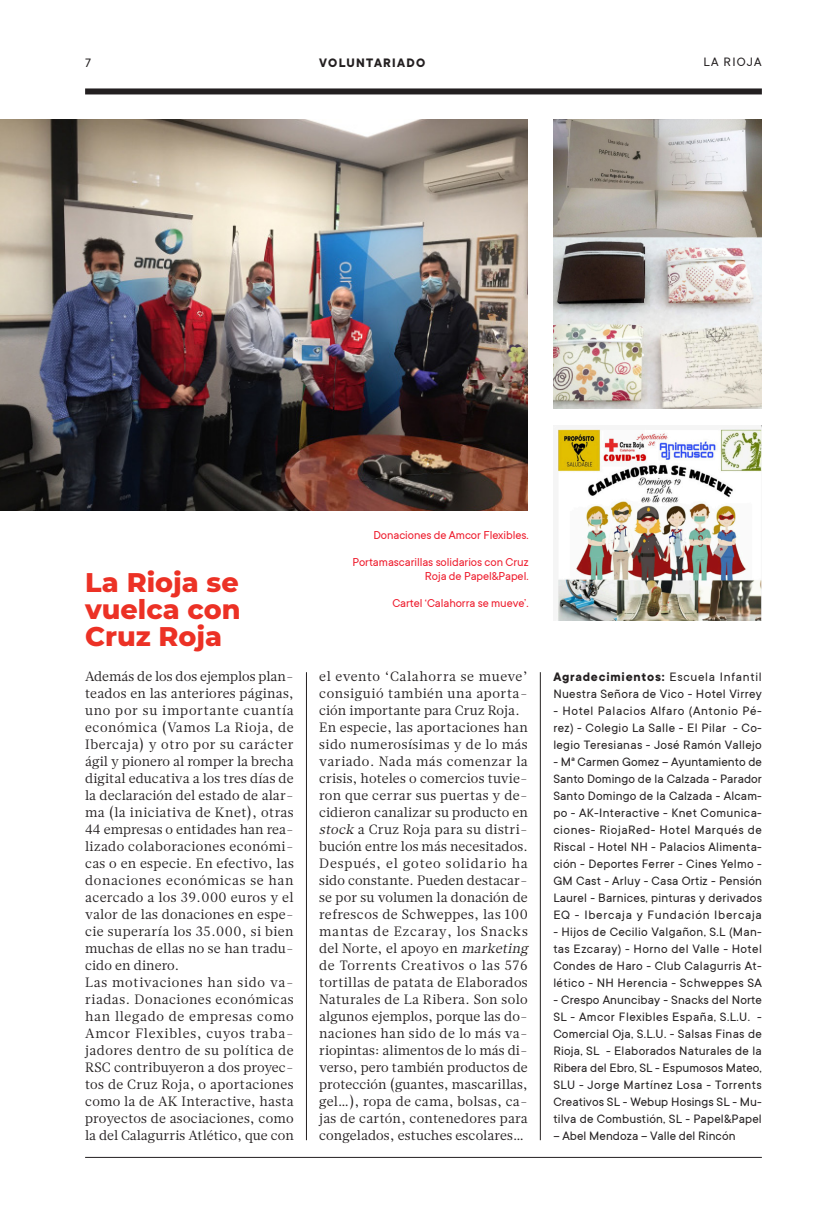
<style>
.page{position:relative;width:830px;height:1221px;background:#fff}
.page>*{position:absolute;margin:0;border:0;box-sizing:border-box;transform-origin:0 0}
.t1{font:800 27px/27px "Montserrat";color:#ec3125;text-align:justify}
.TEXTO_GENERAL_OK{font:13.5px/17px "Glosa Text";letter-spacing:.015em;color:#231f20;text-align:justify}
.TEXTO_GENERAL_OK-2{font:13.5px/17px "TT Commons";letter-spacing:.025em;color:#231f20;text-align:justify}
.TEXTO_GENERAL_OK-3{font:13.5px "TT Commons";letter-spacing:.005em;color:#231f20}
.t2{font:700 13.5px "TT Commons";letter-spacing:.095em;color:#231f20}
.t3{font:12.75px/13.5px "TT Commons";letter-spacing:-.005em;color:#ee1b2c;text-align:right}
.s1{font-style:italic}
.s2{font-weight:700}
</style>
<div class="page">
<div style="left:85px;top:88px;width:676px;height:6px;background:#231f20"></div>
<hr style="left:85px;top:1157px;width:676px;height:1px;background:#231f20">
<hr style="left:306px;top:672px;width:1px;height:468px;background:#231f20">
<hr style="left:540px;top:672px;width:1px;height:468px;background:#231f20">
<img style="left:553px;top:119px;width:208px;height:289px">
<img style="left:0;top:119px;width:527px;height:391px">
<img style="left:555px;top:427px;width:206px;height:193px">
<p class="TEXTO_GENERAL_OK-2" style="left:85px;top:54px;width:7px">7</p>
<p class="t2" style="left:319px;top:56px;width:107px">VOLUNTARIADO</p>
<p class="TEXTO_GENERAL_OK-2" style="left:703px;top:54px;width:60px">LA RIOJA</p>
<p class="t1" style="left:85px;top:567px;width:157px">La Rioja se vuelca con Cruz Roja</p>
<p class="TEXTO_GENERAL_OK" style="left:85px;top:667px;width:210px">Además de los dos ejemplos plan&shy;teados en las anteriores páginas, uno por su importante cuantía económica (Vamos La Rioja, de Ibercaja) y otro por su carácter ágil y pionero al romper la brecha digital educativa a los tres días de la declaración del estado de alar&shy;ma (la iniciativa de Knet), otras 44 empresas o entidades han rea&shy;lizado colaboraciones económi&shy;cas o en especie. En efectivo, las donaciones económicas se han acercado a los 39.000 euros y el valor de las donaciones en espe&shy;cie superaría los 35.000, si bien muchas de ellas no se han tradu&shy;cido en dinero.</p>
<p class="TEXTO_GENERAL_OK" style="left:85px;top:973px;width:210px">Las motivaciones han sido va&shy;riadas. Donaciones económicas han llegado de empresas como Amcor Flexibles, cuyos traba&shy;jadores dentro de su política de RSC contribuyeron a dos proyec&shy;tos de Cruz Roja, o aportaciones como la de AK Interactive, hasta proyectos de asociaciones, como la del Calagurris Atlético, que con</p>
<p class="t3" style="left:373px;top:528px;width:156px">Donaciones de Amcor Flexibles.</p>
<p class="t3" style="left:352px;top:555px;width:177px">Portamascarillas solidarios con Cruz<br>Roja de Papel&amp;Papel.</p>
<p class="t3" style="left:392px;top:596px;width:138px">Cartel ‘Calahorra se mueve’.</p>
<p class="TEXTO_GENERAL_OK" style="left:319px;top:667px;width:210px">el evento ‘Calahorra se mueve’ consiguió también una aporta&shy;ción importante para Cruz Roja.</p>
<p class="TEXTO_GENERAL_OK" style="left:319px;top:718px;width:213px;text-align:left">En especie, las aportaciones han sido numerosísimas y de lo más variado. Nada más comenzar la crisis, hoteles o comercios tuvie&shy;ron que cerrar sus puertas y de&shy;cidieron canalizar su producto en <span class="s1">stock</span> a Cruz Roja para su distri&shy;bución entre los más necesitados.<br>Después, el goteo solidario ha sido constante. Pueden destacar&shy;se por su volumen la donación de refrescos de Schweppes, las 100 mantas de Ezcaray, los Snacks del Norte, el apoyo en <span class="s1">marketing </span>de Torrents Creativos o las 576 tortillas de patata de Elaborados<br>Naturales de La Ribera. Son solo algunos ejemplos, porque las do&shy;naciones han sido de lo más va&shy;riopintas: alimentos de lo más di&shy;verso, pero también productos de protección (guantes, mascarillas, gel…), ropa de cama, bolsas, ca&shy;jas de cartón, contenedores para congelados, estuches escolares…</p>
<p class="TEXTO_GENERAL_OK-2" style="left:553px;top:668px;width:210px"><span class="s2">Agradecimientos:</span> Escuela Infantil<br>Nuestra Señora de Vico - Hotel Virrey</p>
<p class="TEXTO_GENERAL_OK-2" style="left:553px;top:702px;width:210px">- Hotel Palacios Alfaro (Antonio Pé&shy;rez) - Colegio La Salle - El Pilar - Co&shy;legio Teresianas - José Ramón Vallejo</p>
<p class="TEXTO_GENERAL_OK-2" style="left:553px;top:753px;width:210px">- Mª Carmen Gomez – Ayuntamiento de Santo Domingo de la Calzada - Parador Santo Domingo de la Calzada - Alcam&shy;po - AK-Interactive - Knet Comunica&shy;ciones- RiojaRed- Hotel Marqués de Riscal - Hotel NH - Palacios Alimenta&shy;ción - Deportes Ferrer - Cines Yelmo - GM Cast - Arluy - Casa Ortiz - Pensión Laurel - Barnices, pinturas y derivados EQ - Ibercaja y Fundación Ibercaja</p>
<p class="TEXTO_GENERAL_OK-2" style="left:553px;top:923px;width:210px">- Hijos de Cecilio Valgañon, S.L (Man&shy;tas Ezcaray) - Horno del Valle - Hotel Condes de Haro - Club Calagurris At&shy;lético - NH Herencia - Schweppes SA</p>
<p class="TEXTO_GENERAL_OK-2" style="left:553px;top:991px;width:210px">- Crespo Anuncibay - Snacks del Norte SL - Amcor Flexibles España, S.L.U. - Comercial Oja, S.L.U. - Salsas Finas de Rioja, SL - Elaborados Naturales de la Ribera del Ebro, SL - Espumosos Mateo, SLU - Jorge Martínez Losa - Torrents Creativos SL - Webup Hosings SL - Mu&shy;tilva de Combustión, SL - Papel&amp;Papel</p>
<p class="TEXTO_GENERAL_OK-3" style="left:553px;top:1128px;width:183px">– Abel Mendoza – Valle del Rincón</p>
</div>
